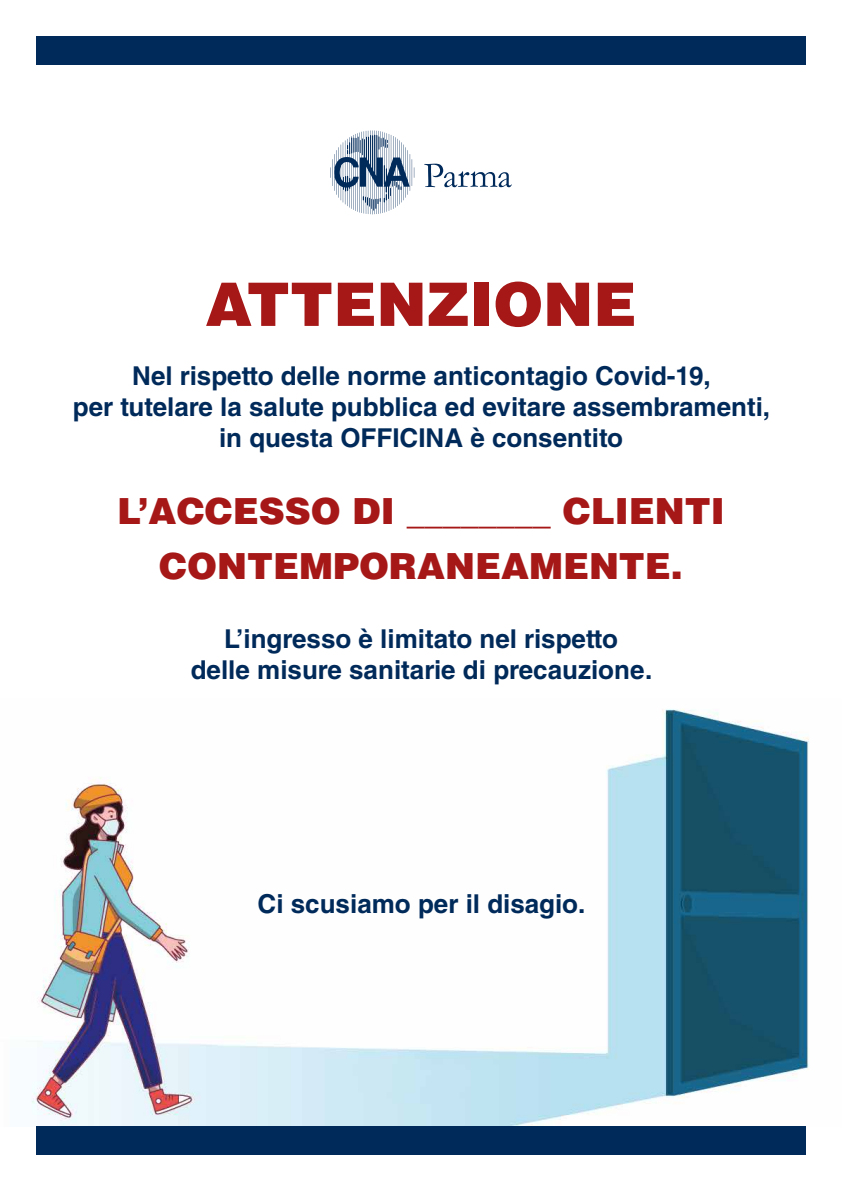
<style>
.page{position:relative;width:842px;height:1191px;background:#fff}
.page>*{position:absolute;margin:0;border:0;box-sizing:border-box;transform-origin:0 0}
.t1{font:900 60px "Helvetica LT Std";color:#a61717}
.t2{font:900 36px/55px "Helvetica LT Std";color:#a61717;text-align:center}
.t3{font:700 26px/31.2px "Helvetica LT Std";color:#002a5a;text-align:center}
</style>
<div class="page">
<img style="left:31px;top:709px;width:778px;height:417px">
<svg style="left:330px;top:130px;width:85px;height:84px"></svg>
<svg style="left:424px;top:164px;width:88px;height:23px"></svg>
<div style="left:36px;top:36px;width:770px;height:28px;background:#002a5a"></div>
<div style="left:36px;top:1126px;width:770px;height:29px;background:#002a5a"></div>
<h1 class="t1" style="left:205px;top:265px;width:433px">ATTENZIONE</h1>
<p class="t3" style="left:73px;top:359px;width:699px">Nel rispetto delle norme anticontagio Covid-19,<br>per tutelare la salute pubblica ed evitare assembramenti, in questa OFFICINA è consentito</p>
<h2 class="t2" style="left:117px;top:482px;width:609px">L’ACCESSO DI ________ CLIENTI<br>CONTEMPORANEAMENTE.</h2>
<p class="t3" style="left:191px;top:623px;width:463px">L’ingresso è limitato nel rispetto<br>delle misure sanitarie di precauzione.</p>
<p class="t3" style="left:258px;top:887px;width:329px">Ci scusiamo per il disagio.</p>
</div>
